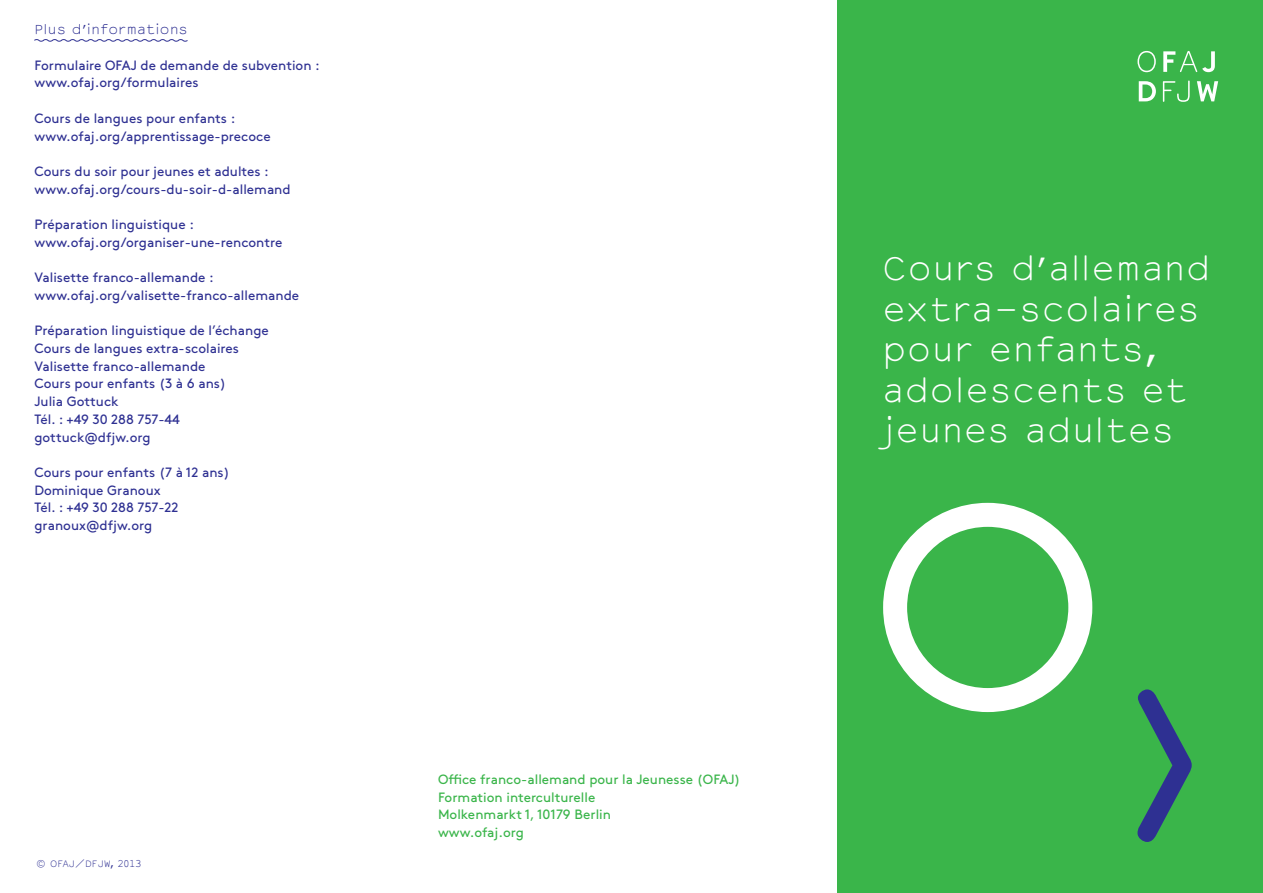
<style>
.page{position:relative;width:1263px;height:893px;background:#fff}
.page>*{position:absolute;margin:0;border:0;box-sizing:border-box;transform-origin:0 0}
.t1{font:300 31.5px/40.5px "Courier Sans";letter-spacing:.03em;color:#fff}
.t2{font:13.5px/17.7px "Brown Std";color:#2e3092}
.t3{font:13.5px/17.7px "Brown Std";color:#3ab54a}
.t4{font:300 12.75px "Courier Sans";letter-spacing:.03em;color:#2e3092}
.t5{font:300 9px "Courier Sans";letter-spacing:-.01em;color:#2e3092}
</style>
<div class="page">
<div style="left:838px;top:0;width:425px;height:893px;background:#3ab54a"></div>
<svg style="left:1137px;top:689px;width:55px;height:153px"></svg>
<svg style="left:1197px;top:81px;width:21px;height:20px"></svg>
<svg style="left:1163px;top:81px;width:27px;height:21px"></svg>
<svg style="left:1139px;top:81px;width:17px;height:20px"></svg>
<svg style="left:1163px;top:51px;width:52px;height:21px"></svg>
<svg style="left:1137px;top:51px;width:19px;height:21px"></svg>
<svg style="left:34px;top:39px;width:154px;height:3px"></svg>
<div style="left:883px;top:503px;width:209px;height:209px;border:24px solid #fff;border-radius:50%"></div>
<p class="t4" style="left:34px;top:20px;width:155px">Plus d’informations</p>
<p class="t2" style="left:34px;top:56px;width:287px">Formulaire OFAJ de demande de subvention : www.ofaj.org/formulaires</p>
<p class="t2" style="left:34px;top:109px;width:238px">Cours de langues pour enfants : www.ofaj.org/apprentissage-precoce</p>
<p class="t2" style="left:34px;top:163px;width:258px">Cours du soir pour jeunes et adultes : www.ofaj.org/cours-du-soir-d-allemand</p>
<p class="t2" style="left:34px;top:216px;width:249px">Préparation linguistique : www.ofaj.org/organiser-une-rencontre</p>
<p class="t2" style="left:34px;top:269px;width:266px">Valisette franco-allemande : www.ofaj.org/valisette-franco-allemande</p>
<p class="t2" style="left:34px;top:322px;width:236px">Préparation linguistique de l’échange<br>Cours de langues extra-scolaires<br>Valisette franco-allemande<br>Cours pour enfants (3 à 6 ans)<br>Julia Gottuck<br>Tél. : +49 30 288 757-44 gottuck@dfjw.org</p>
<p class="t2" style="left:34px;top:463px;width:197px">Cours pour enfants (7 à 12 ans)<br>Dominique Granoux<br>Tél. : +49 30 288 757-22 granoux@dfjw.org</p>
<p class="t5" style="left:36px;top:857px;width:107px">© OFAJ/DFJW, 2013</p>
<p class="t3" style="left:438px;top:771px;width:304px">Office franco-allemand pour la Jeunesse (OFAJ)<br>Formation interculturelle<br>Molkenmarkt 1, 10179 Berlin<br>www.ofaj.org</p>
<h1 class="t1" style="left:882px;top:248px;width:329px">Cours d’allemand extra-scolaires pour enfants, adolescents et jeunes adultes</h1>
</div>
